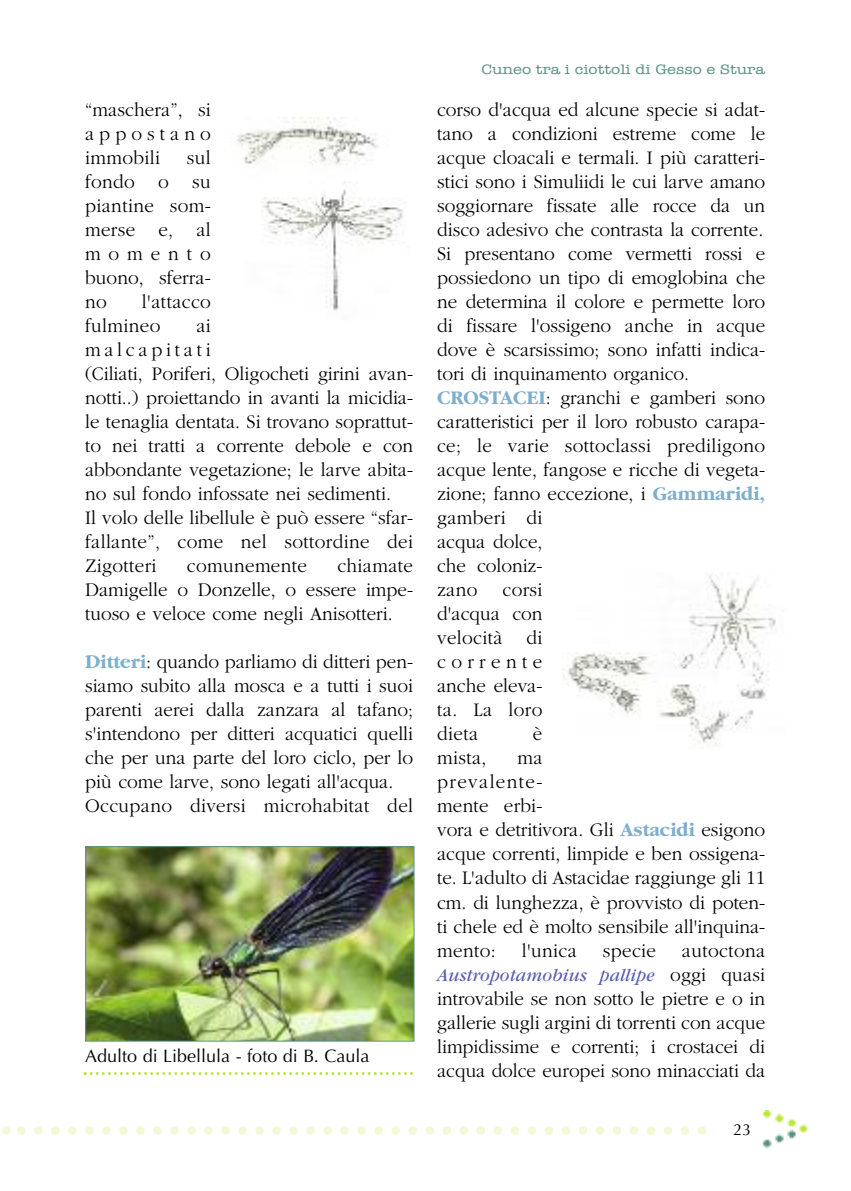
<style>
.page{position:relative;width:851px;height:1191px;background:#fff}
.page>*{position:absolute;margin:0;border:0;box-sizing:border-box;transform-origin:0 0}
.t1{font:300 20px/24px "Garamond";color:#000;text-align:justify;scale:.95 1}
.t2{font:300 20px/24px "Garamond";letter-spacing:.02em;color:#000;scale:.95 1}
.t3{font:italic 19px "Garamond";letter-spacing:.01em;color:#5a60ad;scale:.95 1}
.t4{font:18px "Optima";color:#000}
.t5{font:16px "Optima";color:#000}
.t6{font:14px "American Typewriter";color:#5b9184;scale:1.2 1}
.s1{font-weight:700;color:#7caece}
.s2{font-weight:300;font-style:normal;font-size:20px;color:#000}
</style>
<div class="page">
<img style="left:762px;top:1110px;width:47px;height:39px">
<div style="left:2px;top:1126px;width:9px;height:8px;background:#f1fad7;border-radius:50%"></div>
<div style="left:17px;top:1126px;width:9px;height:8px;background:#f1fad7;border-radius:50%"></div>
<div style="left:34px;top:1126px;width:9px;height:8px;background:#f1fad7;border-radius:50%"></div>
<div style="left:51px;top:1126px;width:9px;height:8px;background:#f1fad7;border-radius:50%"></div>
<div style="left:68px;top:1126px;width:9px;height:8px;background:#f1fad7;border-radius:50%"></div>
<div style="left:85px;top:1126px;width:9px;height:8px;background:#f1fad7;border-radius:50%"></div>
<div style="left:102px;top:1126px;width:9px;height:8px;background:#f1fad7;border-radius:50%"></div>
<div style="left:119px;top:1126px;width:9px;height:8px;background:#f1fad7;border-radius:50%"></div>
<div style="left:136px;top:1126px;width:9px;height:8px;background:#f1fad7;border-radius:50%"></div>
<div style="left:153px;top:1126px;width:9px;height:8px;background:#f1fad7;border-radius:50%"></div>
<div style="left:170px;top:1126px;width:9px;height:8px;background:#f1fad7;border-radius:50%"></div>
<div style="left:187px;top:1126px;width:9px;height:8px;background:#f1fad7;border-radius:50%"></div>
<div style="left:204px;top:1126px;width:9px;height:8px;background:#f1fad7;border-radius:50%"></div>
<div style="left:221px;top:1126px;width:9px;height:8px;background:#f1fad7;border-radius:50%"></div>
<div style="left:238px;top:1126px;width:9px;height:8px;background:#f1fad7;border-radius:50%"></div>
<div style="left:255px;top:1126px;width:9px;height:8px;background:#f1fad7;border-radius:50%"></div>
<div style="left:272px;top:1126px;width:9px;height:8px;background:#f1fad7;border-radius:50%"></div>
<div style="left:289px;top:1126px;width:9px;height:8px;background:#f1fad7;border-radius:50%"></div>
<div style="left:306px;top:1126px;width:9px;height:8px;background:#f1fad7;border-radius:50%"></div>
<div style="left:323px;top:1126px;width:9px;height:8px;background:#f1fad7;border-radius:50%"></div>
<div style="left:340px;top:1126px;width:9px;height:8px;background:#f1fad7;border-radius:50%"></div>
<div style="left:357px;top:1126px;width:9px;height:8px;background:#f1fad7;border-radius:50%"></div>
<div style="left:374px;top:1126px;width:9px;height:8px;background:#f1fad7;border-radius:50%"></div>
<div style="left:391px;top:1126px;width:9px;height:8px;background:#f1fad7;border-radius:50%"></div>
<div style="left:408px;top:1126px;width:9px;height:8px;background:#f1fad7;border-radius:50%"></div>
<div style="left:425px;top:1126px;width:9px;height:8px;background:#f1fad7;border-radius:50%"></div>
<div style="left:442px;top:1126px;width:9px;height:8px;background:#f1fad7;border-radius:50%"></div>
<div style="left:459px;top:1126px;width:9px;height:8px;background:#f1fad7;border-radius:50%"></div>
<div style="left:476px;top:1126px;width:9px;height:8px;background:#f1fad7;border-radius:50%"></div>
<div style="left:493px;top:1126px;width:9px;height:8px;background:#f1fad7;border-radius:50%"></div>
<div style="left:510px;top:1126px;width:9px;height:8px;background:#f1fad7;border-radius:50%"></div>
<div style="left:527px;top:1126px;width:9px;height:8px;background:#f1fad7;border-radius:50%"></div>
<div style="left:544px;top:1126px;width:9px;height:8px;background:#f1fad7;border-radius:50%"></div>
<div style="left:561px;top:1126px;width:9px;height:8px;background:#f1fad7;border-radius:50%"></div>
<div style="left:578px;top:1126px;width:9px;height:8px;background:#f1fad7;border-radius:50%"></div>
<div style="left:595px;top:1126px;width:9px;height:8px;background:#f1fad7;border-radius:50%"></div>
<div style="left:612px;top:1126px;width:9px;height:8px;background:#f1fad7;border-radius:50%"></div>
<div style="left:629px;top:1126px;width:9px;height:8px;background:#f1fad7;border-radius:50%"></div>
<div style="left:646px;top:1126px;width:9px;height:8px;background:#f1fad7;border-radius:50%"></div>
<div style="left:663px;top:1126px;width:9px;height:8px;background:#f1fad7;border-radius:50%"></div>
<div style="left:680px;top:1126px;width:9px;height:8px;background:#f1fad7;border-radius:50%"></div>
<div style="left:697px;top:1126px;width:9px;height:8px;background:#f1fad7;border-radius:50%"></div>
<img style="left:236px;top:117px;width:170px;height:194px">
<img style="left:562px;top:575px;width:214px;height:171px">
<img style="left:87px;top:848px;width:325px;height:191px">
<div style="left:85px;top:846px;width:329px;height:195px;border:1px solid #5b9184"></div>
<svg style="left:84px;top:1072px;width:329px;height:3px"></svg>
<p class="t1" style="left:85px;top:97px;width:134px">“maschera”, si appostano immobili</p>
<p class="t1" style="left:85px;top:145px;width:134px;text-indent:102px">sul fondo o su piantine som&shy;merse e, al momento buono, sferra&shy;no</p>
<p class="t2" style="left:85px;top:289px;width:134px;text-indent:57px">l'attacco fulmineo</p>
<p class="t1" style="left:85px;top:313px;width:347px;text-align:left;text-indent:111px">ai<br>malcapitati<br>(Ciliati, Poriferi, Oligocheti girini avan&shy;notti..) proiettando in avanti la micidia&shy;le tenaglia dentata. Si trovano soprattut&shy;to nei tratti a corrente debole e con abbondante vegetazione; le larve abita&shy;no sul fondo infossate nei sedimenti.<br>Il volo delle libellule è può essere “sfar&shy;fallante”, come nel sottordine dei<br>Zigotteri</p>
<p class="t1" style="left:85px;top:553px;width:347px;text-indent:252px">chiamate Damigelle o Donzelle, o essere impe&shy;tuoso e veloce come negli Anisotteri.</p>
<p class="t1" style="left:85px;top:649px;width:347px;text-align:left"><span class="s1">Ditteri</span>: quando parliamo di ditteri pen&shy;siamo subito alla mosca e a tutti i suoi parenti aerei dalla zanzara al tafano; s'intendono per ditteri acquatici quelli che per una parte del loro ciclo, per lo più come larve, sono legati all'acqua.<br>Occupano diversi microhabitat del</p>
<p class="t2" style="left:187px;top:553px;width:128px">comunemente</p>
<p class="t4" style="left:85px;top:1045px;width:286px">Adulto di Libellula - foto di B. Caula</p>
<p class="t6" style="left:481px;top:61px;width:238px">Cuneo tra i ciottoli di Gesso e Stura</p>
<p class="t1" style="left:437px;top:97px;width:347px;text-align:left">corso d'acqua ed alcune specie si adat&shy;tano a condizioni estreme come le acque cloacali e termali. I più caratteri&shy;stici sono i Simuliidi le cui larve amano soggiornare fissate alle rocce da un disco adesivo che contrasta la corrente.<br>Si presentano come vermetti rossi e possiedono un tipo di emoglobina che ne determina il colore e permette loro di fissare l'ossigeno anche in acque dove è scarsissimo; sono infatti indica&shy;tori di inquinamento organico.<br><span class="s1">CROSTACEI</span>: granchi e gamberi sono caratteristici per il loro robusto carapa&shy;ce; le varie sottoclassi prediligono acque lente, fangose e ricche di vegeta&shy;zione; fanno eccezione, i <span class="s1">Gammaridi, </span>gamberi di<br>acqua dolce,<br>che coloniz-<br>zano</p>
<p class="t1" style="left:437px;top:577px;width:112px;text-indent:65px">corsi d'acqua con velocità di corrente anche eleva&shy;ta. La loro dieta</p>
<p class="t1" style="left:533px;top:721px;width:11px">è</p>
<p class="t1" style="left:437px;top:745px;width:53px">mista,</p>
<p class="t1" style="left:437px;top:745px;width:347px;text-align:left;text-indent:80px">ma<br>prevalente-<br>mente erbi-<br>vora e detritivora. Gli <span class="s1">Astacidi</span> esigono acque correnti, limpide e ben ossigena&shy;te. L'adulto di Astacidae raggiunge gli 11 cm. di lunghezza, è provvisto di poten&shy;ti chele ed è molto sensibile all'inquina&shy;mento:</p>
<p class="t1" style="left:521px;top:937px;width:59px">l'unica</p>
<p class="t1" style="left:602px;top:937px;width:57px">specie</p>
<p class="t2" style="left:681px;top:937px;width:89px">autoctona</p>
<p class="t3" style="left:437px;top:968px;width:347px">Austropotamobius pallipe <span class="s2">oggi quasi</span></p>
<p class="t1" style="left:437px;top:985px;width:347px">introvabile se non sotto le pietre e o in gallerie sugli argini di torrenti con acque limpidissime e correnti; i crostacei di acqua dolce europei sono minacciati da</p>
<p class="t5" style="left:733px;top:1120px;width:19px">23</p>
</div>
